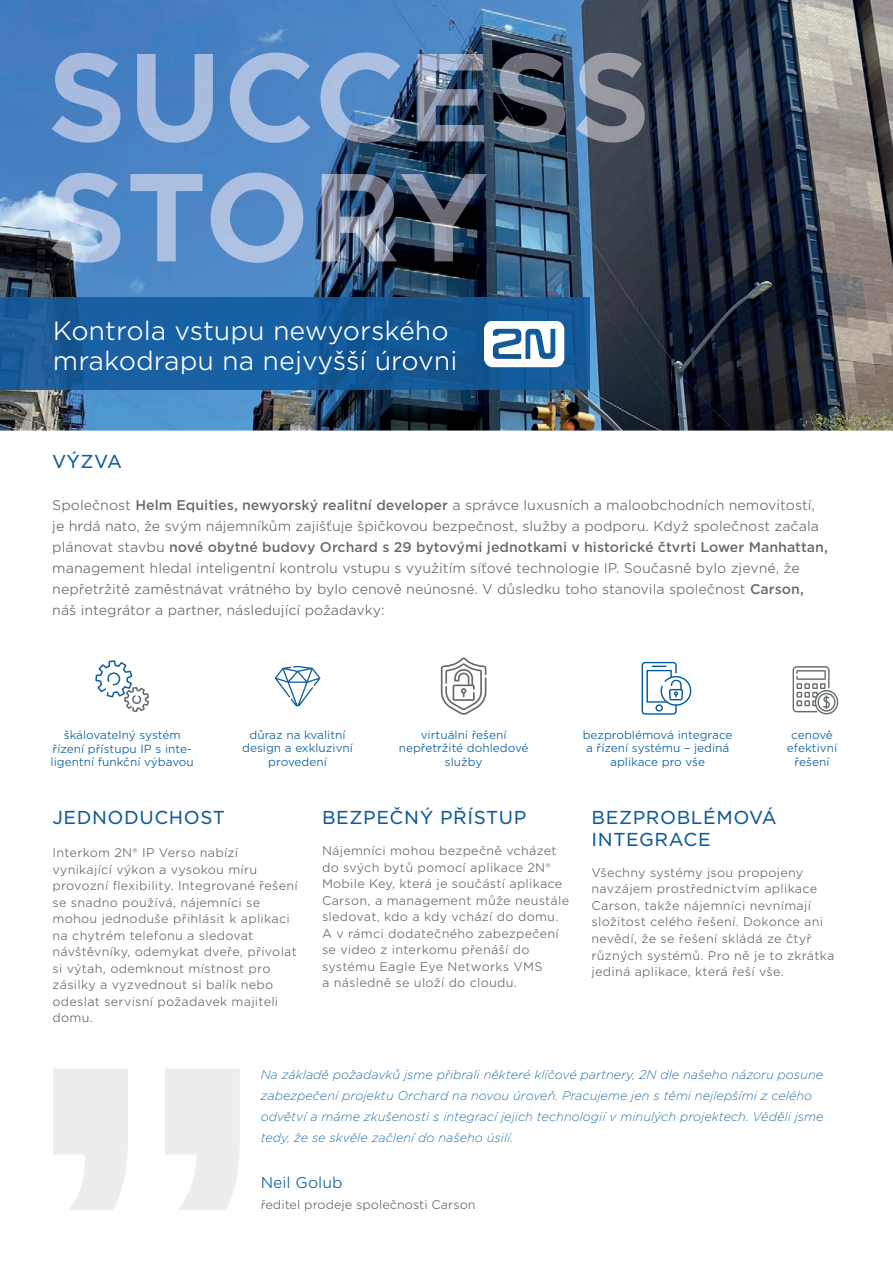
<style>
.page{position:relative;width:893px;height:1263px;background:#fff}
.page>*{position:absolute;margin:0;border:0;box-sizing:border-box;transform-origin:0 0}
.t1{font:300 25.5px/30.6px "Gotham S Sm";color:#fff}
.t2{font:18px/21.6px "Gotham S Sm";letter-spacing:.03em;color:#105b9c}
.t3{font:300 15px "Gotham S Sm";color:#105f9e}
.t4{font:300 13.5px/21px "Gotham S Sm";color:#64696b}
.t5{font:300 12px/16.5px "Gotham S Sm";letter-spacing:.02em;color:#64696b}
.t6{font:italic 200 12px/21px "Gotham S Sm";color:#015a9d}
.t7{font:300 12px "Gotham S Sm";color:#64696b}
.t8{font:300 11.25px/13.5px "Gotham S Sm";color:#00599b;text-align:center}
.s1{font-weight:500}
</style>
<div class="page">
<img style="left:0;top:0;width:893px;height:431px">
<img style="left:52px;top:53px;width:600px;height:90px">
<img style="left:52px;top:173px;width:435px;height:90px">
<img style="left:0;top:298px;width:589px;height:92px">
<svg style="left:484px;top:321px;width:80px;height:46px"></svg>
<svg style="left:53px;top:1069px;width:187px;height:141px;fill:#ededee"></svg>
<svg style="left:274px;top:666px;width:46px;height:40px"></svg>
<svg style="left:95px;top:660px;width:54px;height:52px"></svg>
<svg style="left:441px;top:658px;width:45px;height:57px"></svg>
<svg style="left:642px;top:662px;width:50px;height:53px"></svg>
<svg style="left:793px;top:666px;width:45px;height:48px"></svg>
<h1 class="t1" style="left:53px;top:314px;width:406px">Kontrola vstupu newyorského mrakodrapu na nejvyšší úrovni</h1>
<h2 class="t2" style="left:52px;top:450px;width:71px">VÝZVA</h2>
<p class="t4" style="left:52px;top:494px;width:777px">Společnost <span class="s1">Helm Equities, newyorský realitní developer</span> a správce luxusních a maloobchodních nemovitostí, je hrdá nato, že svým nájemníkům zajišťuje špičkovou bezpečnost, služby a podporu. Když společnost začala plánovat stavbu <span class="s1">nové obytné budovy Orchard s 29 bytovými jednotkami v historické čtvrti Lower Manhattan, </span>management hledal inteligentní kontrolu vstupu s využitím síťové technologie IP. Současně bylo zjevné, že nepřetržitě zaměstnávat vrátného by bylo cenově neúnosné. V důsledku toho stanovila společnost <span class="s1">Carson, </span>náš integrátor a partner, následující požadavky:</p>
<p class="t8" style="left:51px;top:728px;width:145px">škálovatelný systém řízení přístupu IP s inte&shy;ligentní funkční výbavou</p>
<p class="t8" style="left:242px;top:727px;width:112px">důraz na kvalitní design a exkluzivní provedení</p>
<p class="t8" style="left:399px;top:727px;width:131px">virtuální řešení nepřetržité dohledové služby</p>
<p class="t8" style="left:583px;top:727px;width:151px">bezproblémová integrace a řízení systému – jediná aplikace pro vše</p>
<p class="t8" style="left:787px;top:727px;width:52px">cenově efektivní řešení</p>
<h2 class="t2" style="left:53px;top:807px;width:174px">JEDNODUCHOST</h2>
<p class="t5" style="left:53px;top:844px;width:247px">Interkom 2N® IP Verso nabízí vynikající výkon a vysokou míru provozní flexibility. Integrované řešení se snadno používá, nájemníci se mohou jednoduše přihlásit k aplikaci na chytrém telefonu a sledovat návštěvníky, odemykat dveře, přivolat si výtah, odemknout místnost pro zásilky a vyzvednout si balík nebo odeslat servisní požadavek majiteli domu.</p>
<h2 class="t2" style="left:322px;top:807px;width:206px">BEZPEČNÝ PŘÍSTUP</h2>
<p class="t5" style="left:322px;top:842px;width:249px">Nájemníci mohou bezpečně vcházet do svých bytů pomocí aplikace 2N® Mobile Key, která je součástí aplikace Carson, a management může neustále sledovat, kdo a kdy vchází do domu.<br>A v rámci dodatečného zabezpečení se video z interkomu přenáší do systému Eagle Eye Networks VMS<br>a následně se uloží do cloudu.</p>
<h2 class="t2" style="left:592px;top:807px;width:187px">BEZPROBLÉMOVÁ<br>INTEGRACE</h2>
<p class="t5" style="left:592px;top:864px;width:244px">Všechny systémy jsou propojeny navzájem prostřednictvím aplikace Carson, takže nájemníci nevnímají složitost celého řešení. Dokonce ani nevědí, že se řešení skládá ze čtyř různých systémů. Pro ně je to zkrátka jediná aplikace, která řeší vše.</p>
<p class="t6" style="left:261px;top:1063px;width:564px">Na základě požadavků jsme přibrali některé klíčové partnery, 2N dle našeho názoru posune zabezpečení projektu Orchard na novou úroveň. Pracujeme jen s těmi nejlepšími z celého odvětví a máme zkušenosti s integrací jejich technologií v minulých projektech. Věděli jsme tedy, že se skvěle začlení do našeho úsilí.</p>
<p class="t3" style="left:261px;top:1173px;width:83px">Neil Golub</p>
<p class="t7" style="left:261px;top:1197px;width:217px">ředitel prodeje společnosti Carson</p>
</div>
